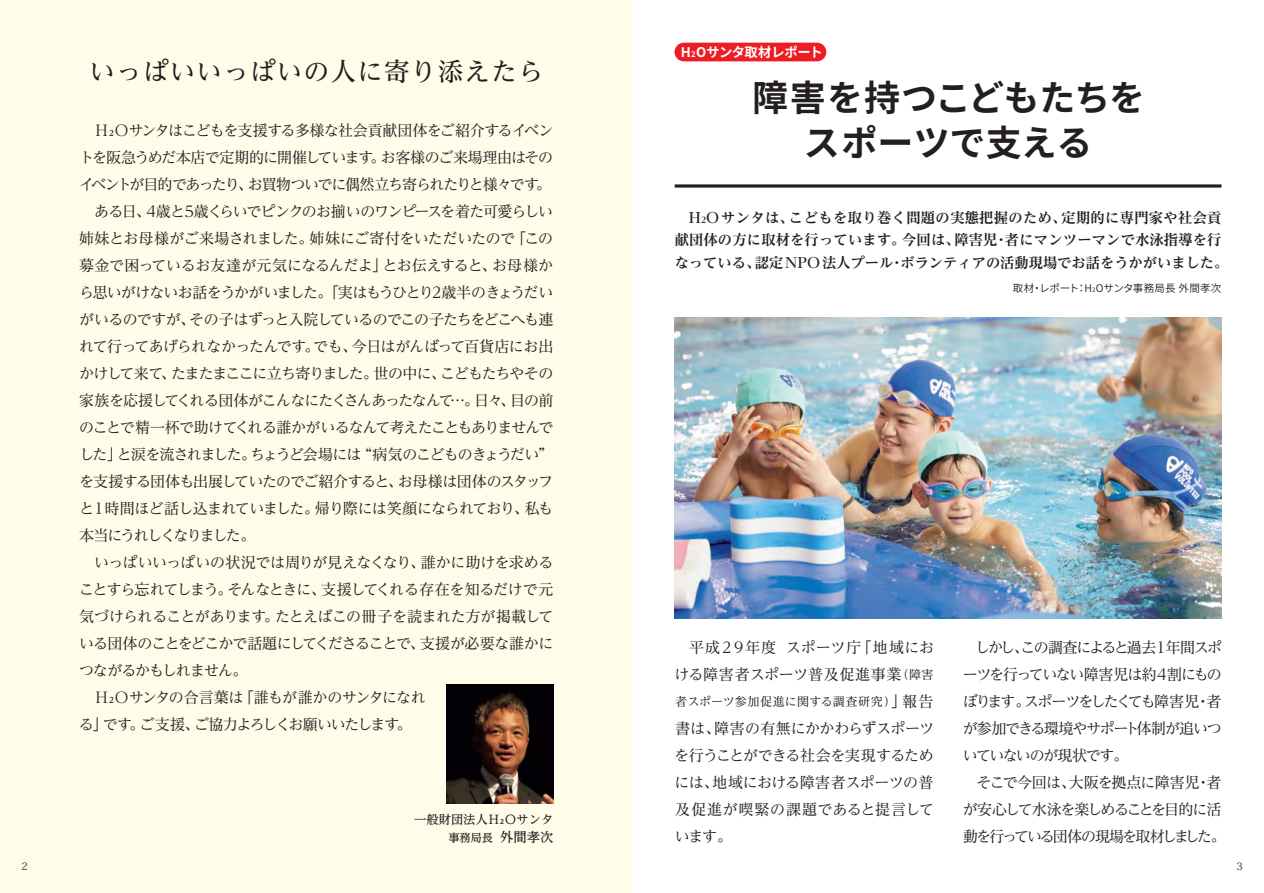
<style>
.page{position:relative;width:1264px;height:893px;background:#fff}
.page>*{position:absolute;margin:0;border:0;box-sizing:border-box;transform-origin:0 0}
.t1{font:700 36px/45px "Source Han Sans JP";letter-spacing:-.005em;color:#231f20;text-align:center}
.t2{font:500 25.5px "Reim Pro";letter-spacing:.05em;color:#231f20}
.t3{font:15px/27px "Reim Pro";letter-spacing:-.06em;color:#231f20;text-align:justify}
.t4{font:15px/27px "Reim Pro";letter-spacing:-.09em;color:#231f20}
.t5{font:15px/27px "Reim Pro";letter-spacing:.035em;color:#231f20;text-align:right}
.t6{font:700 14.25px/22.5px "Reim Pro";letter-spacing:.015em;color:#231f20}
.t7{font:700 13.35px "Source Han Sans JP";letter-spacing:-.025em;color:#fff}
.t8{font:500 12.15px "UD Reimin Pro";color:#231f20}
.t9{font:12px "Reim Pro";letter-spacing:.01em;color:#231f20}
.t10{font:500 11.1px "UD Reimin Pro";color:#231f20}
.t11{font:10.5px "Source Han Sans JP";letter-spacing:.015em;color:#231f20}
.t12{font:10.35px "Koz Min Pr 6 N";color:#231f20}
.s1{font-size:13.35px}
.s2{font-size:7.65px}
.s3{font-size:8.25px}
.s4{font-size:6.15px}
.s5{font-size:12px}
.s6{font-size:15px}
</style>
<div class="page">
<div style="left:0;top:0;width:632px;height:893px;background:#fffde9"></div>
<div style="left:674px;top:43px;width:152px;height:18px;background:#ee1d23;border-radius:9px"></div>
<svg style="left:674px;top:184px;width:547px;height:4px;background:#4f4c4c"></svg>
<img style="left:447px;top:685px;width:106px;height:119px">
<img style="left:674px;top:318px;width:547px;height:301px">
<h2 class="t2" style="left:89px;top:50px;width:455px">いっぱいいっぱいの人に寄り添えたら</h2>
<p class="t3" style="left:79px;top:116px;width:476px;text-align:left">　Ｈ２Ｏサンタはこどもを支援する多様な社会貢献団体をご紹介するイベントを阪急うめだ本店で定期的に開催しています。お客様のご来場理由はそのイベントが目的であったり、お買物ついでに偶然立ち寄られたりと様々です。　ある日、4歳と5歳くらいでピンクのお揃いのワンピースを着た可愛らしい姉妹とお母様がご来場されました。姉妹にご寄付をいただいたので「この募金で困っているお友達が元気になるんだよ」とお伝えすると、お母様から思いがけないお話をうかがいました。「実はもうひとり2歳半のきょうだいがいるのですが、その子はずっと入院しているのでこの子たちをどこへも連れて行ってあげられなかったんです。でも、今日はがんばって百貨店にお出かけして来て、たまたまここに立ち寄りました。世の中に、こどもたちやその家族を応援してくれる団体がこんなにたくさんあったなんて…。日々、目の前のことで精一杯で助けてくれる誰かがいるなんて考えたこともありませんでした」と涙を流されました。ちょうど会場には“病気のこどものきょうだい”を支援する団体も出展していたのでご紹介すると、お母様は団体のスタッフと１時間ほど話し込まれていました。帰り際には笑顔になられており、私も本当にうれしくなりました。<br>　いっぱいいっぱいの状況では周りが見えなくなり、誰かに助けを求めることすら忘れてしまう。そんなときに、支援してくれる存在を知るだけで元気づけられることがあります。たとえばこの冊子を読まれた方が掲載している団体のことをどこかで話題にしてくださることで、支援が必要な誰かにつながるかもしれません。<br>　Ｈ２Ｏサンタの合言葉は「誰もが誰かのサンタになれ<br>る」です。ご支援、ご協力よろしくお願いいたします。</p>
<p class="t8" style="left:414px;top:810px;width:140px">一般財団法人Ｈ₂Ｏサンタ</p>
<p class="t10" style="left:448px;top:828px;width:106px">事務局長 <span class="s1">外間孝次</span></p>
<p class="t7" style="left:680px;top:45px;width:143px">H<span class="s2">2</span>Oサンタ取材レポート</p>
<h1 class="t1" style="left:751px;top:76px;width:394px">障害を持つこどもたちをスポーツで支える</h1>
<p class="t6" style="left:674px;top:206px;width:555px">　H<span class="s3">2</span>Oサンタは、こどもを取り巻く問題の実態把握のため、定期的に専門家や社会貢献団体の方に取材を行っています。今回は、障害児・者にマンツーマンで水泳指導を行なっている、認定NPO法人プール・ボランティアの活動現場でお話をうかがいました。</p>
<p class="t11" style="left:1012px;top:282px;width:210px">取材・レポート：H<span class="s4">2</span>Oサンタ事務局長 外間孝次</p>
<p class="t5" style="left:674px;top:634px;width:261px">平成2 9年度 スポーツ庁「地域における障害者スポーツ普及促進事業<span class="s5">（障害</span></p>
<p class="t9" style="left:675px;top:692px;width:260px">者スポーツ参加促進に関する調査研究）<span class="s6">」報告</span></p>
<p class="t3" style="left:674px;top:715px;width:262px">書は、障害の有無にかかわらずスポーツを行うことができる社会を実現するためには、地域における障害者スポーツの普及促進が喫緊の課題であると提言しています。</p>
<p class="t3" style="left:962px;top:634px;width:261px;text-indent:12px">しかし、この調査によると過去１年間スポーツを行っていない障害児は約4割にものぼります。スポーツをしたくても障害児・者が参加できる環境やサポート体制が追いついていないのが現状です。</p>
<p class="t4" style="left:962px;top:769px;width:264px;text-indent:14px">そこで今回は、大阪を拠点に障害児・者が安心して水泳を楽しめることを目的に活動を行っている団体の現場を取材しました。</p>
<p class="t12" style="left:22px;top:860px;width:8px">2</p>
<p class="t12" style="left:1236px;top:860px;width:8px">3</p>
</div>
